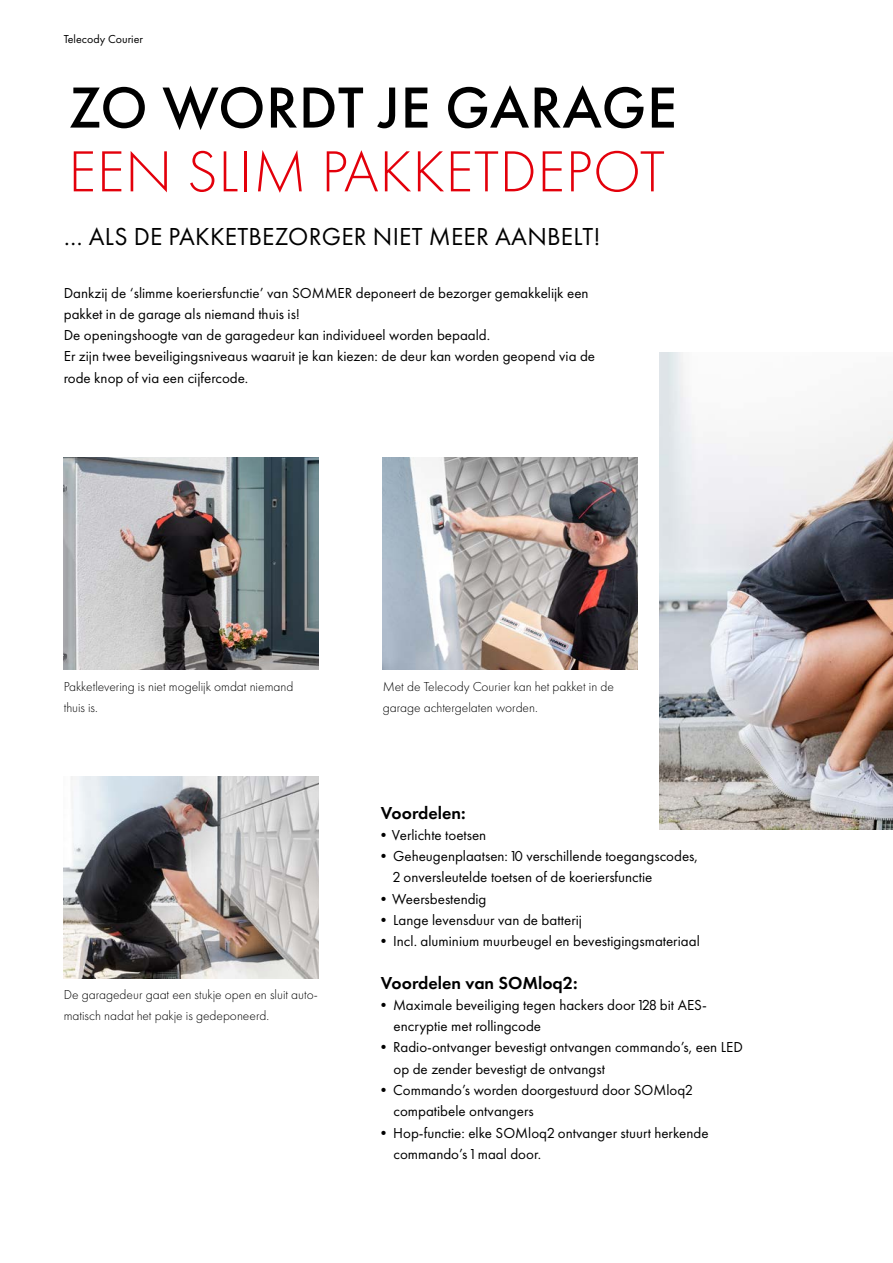
<style>
.page{position:relative;width:893px;height:1263px;background:#fff}
.page>*{position:absolute;margin:0;border:0;box-sizing:border-box;transform-origin:0 0}
.t1{font:300 60px "Futura PT";letter-spacing:.01em;color:#e3000b}
.t2{font:500 60px "Futura PT";letter-spacing:.01em;color:#000}
.t3{font:25.5px "Futura PT";letter-spacing:.01em;color:#000}
.t4{font:600 18px "Futura PT";color:#000}
.t5{font:15px/21.3px "Futura PT";color:#000}
.t6{font:300 13.5px/21px "Futura PT";color:#000}
.t7{font:12px "Futura PT";color:#000}
</style>
<div class="page">
<img style="left:64px;top:776px;width:255px;height:202px">
<img style="left:383px;top:457px;width:255px;height:213px">
<img style="left:659px;top:353px;width:234px;height:476px">
<img style="left:64px;top:457px;width:255px;height:213px">
<p class="t7" style="left:64px;top:31px;width:81px">Telecody Courier</p>
<h1 class="t2" style="left:68px;top:71px;width:610px">ZO WORDT JE GARAGE</h1>
<h1 class="t1" style="left:68px;top:137px;width:598px">EEN SLIM PAKKETDEPOT</h1>
<h2 class="t3" style="left:64px;top:221px;width:538px">… ALS DE PAKKETBEZORGER NIET MEER AANBELT!</h2>
<p class="t5" style="left:64px;top:282px;width:533px">Dankzij de ‘slimme koeriersfunctie’ van SOMMER deponeert de bezorger gemakkelijk een pakket in de garage als niemand thuis is!<br>De openingshoogte van de garagedeur kan individueel worden bepaald.<br>Er zijn twee beveiligingsniveaus waaruit je kan kiezen: de deur kan worden geopend via de rode knop of via een cijfercode.</p>
<p class="t6" style="left:64px;top:676px;width:231px">Pakketlevering is niet mogelijk omdat niemand thuis is.</p>
<p class="t6" style="left:383px;top:676px;width:233px">Met de Telecody Courier kan het pakket in de garage achtergelaten worden.</p>
<p class="t6" style="left:64px;top:984px;width:256px">De garagedeur gaat een stukje open en sluit auto&shy;matisch nadat het pakje is gedeponeerd.</p>
<p class="t4" style="left:381px;top:801px;width:86px">Voordelen:</p>
<p class="t5" style="left:376px;top:824px;width:112px">•Verlichte toetsen</p>
<p class="t5" style="left:393px;top:845px;width:307px;text-indent:-17px">•Geheugenplaatsen: 10 verschillende toegangscodes,<br>2 onversleutelde toetsen of de koeriersfunctie</p>
<p class="t5" style="left:376px;top:888px;width:112px">•Weersbestendig</p>
<p class="t5" style="left:376px;top:909px;width:207px">•Lange levensduur van de batterij</p>
<p class="t5" style="left:376px;top:930px;width:325px">•Incl. aluminium muurbeugel en bevestigingsmateriaal</p>
<p class="t4" style="left:381px;top:971px;width:198px">Voordelen van SOMloq2:</p>
<p class="t5" style="left:394px;top:994px;width:315px;text-indent:-17px">•Maximale beveiliging tegen hackers door 128 bit AES&shy;encryptie met rollingcode</p>
<p class="t5" style="left:393px;top:1037px;width:351px;text-indent:-17px">•Radio-ontvanger bevestigt ontvangen commando’s, een LED op de zender bevestigt de ontvangst</p>
<p class="t5" style="left:393px;top:1079px;width:300px;text-indent:-17px">•Commando’s worden doorgestuurd door SOMloq2 compatibele ontvangers</p>
<p class="t5" style="left:393px;top:1122px;width:317px;text-indent:-17px">•Hop-functie: elke SOMloq2 ontvanger stuurt herkende commando’s 1 maal door.</p>
</div>
